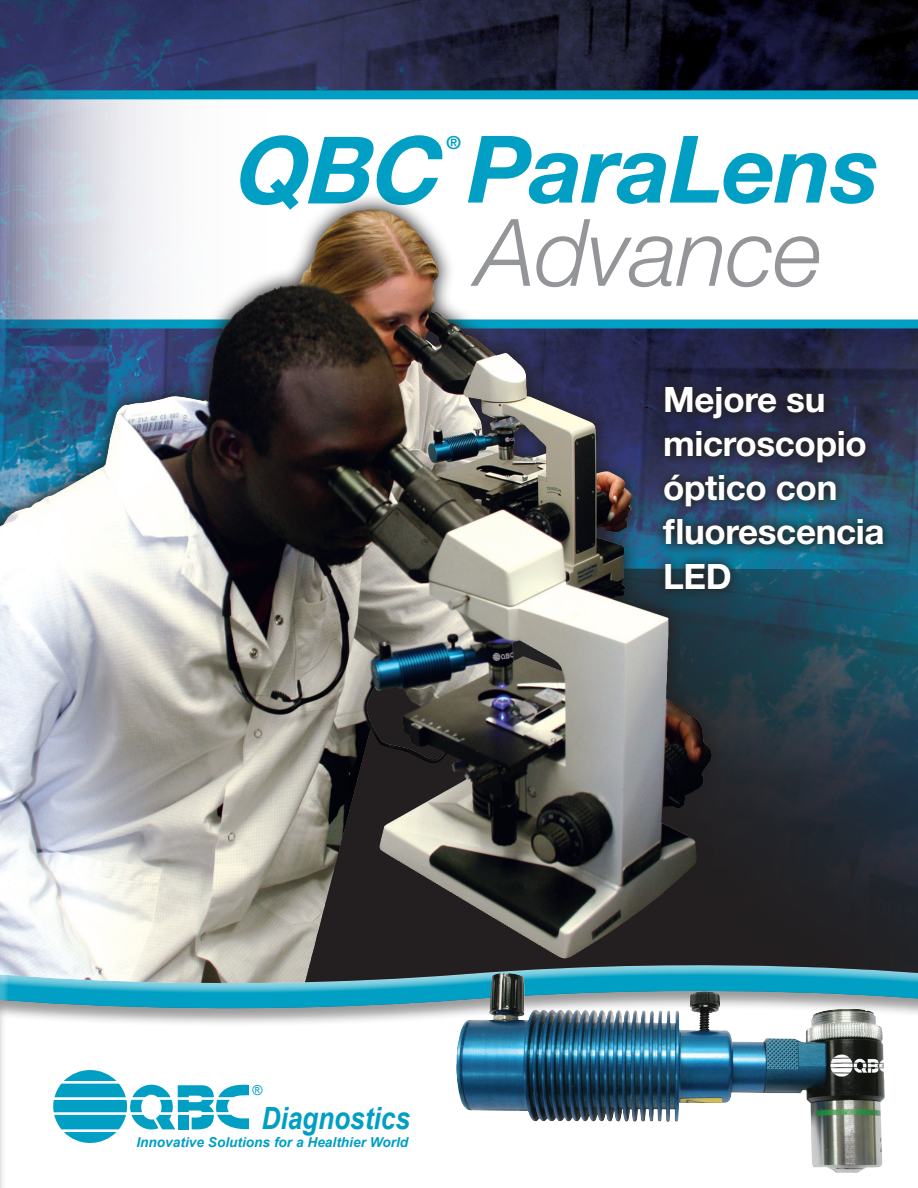
<style>
.page{position:relative;width:918px;height:1188px;background:#fff}
.page>*{position:absolute;margin:0;border:0;box-sizing:border-box;transform-origin:0 0}
.t1{font:italic 700 93.3px "Helvetica Neue LT Std";letter-spacing:-.01em;color:#009fc3}
.t2{font:italic 300 93.3px "Helvetica Neue LT Std";letter-spacing:-.01em;color:#939598}
.t3{font:700 34.95px/44.1px "Helvetica Neue LT Std";letter-spacing:-.01em;color:#fff}
.t4{font:italic 700 30.6px "Arial";color:#009fc3;scale:.86 1}
.t5{font:700 18px "Helvetica Neue LT Std";color:#009fc3}
.t6{font:italic 700 13.65px "Arial";color:#009fc3}
.t7{font:13.65px "Arial";color:#009fc3}
.s1{font-style:inherit}
</style>
<div class="page">
<img style="left:0;top:0;width:918px;height:567px">
<svg style="left:728px;top:567px;width:190px;height:396px;background:#22333e"></svg>
<svg style="left:0;top:90px;width:918px;height:238px"></svg>
<img style="left:0;top:192px;width:728px;height:771px">
<img style="left:209px;top:210px;width:160px;height:174px">
<svg style="left:652px;top:376px;width:243px;height:225px;background:#243e56"></svg>
<div style="left:0;top:963px;width:918px;height:215px;background:#fff;opacity:.75"></div>
<div style="left:0;top:974px;width:918px;height:208px;background:#231f20;opacity:.75"></div>
<div style="left:0;top:989px;width:918px;height:199px;background:#231f20;opacity:.45"></div>
<svg style="left:53px;top:1070px;width:196px;height:73px"></svg>
<img style="left:456px;top:973px;width:246px;height:150px">
<p class="t1" style="left:230px;top:112px;width:651px"><span class="s1">QBC</span>ParaLens</p>
<p class="t2" style="left:477px;top:197px;width:346px">Advance</p>
<p class="t5" style="left:446px;top:132px;width:16px">®</p>
<p class="t7" style="left:252px;top:1081px;width:12px">®</p>
<p class="t4" style="left:262px;top:1098px;width:174px">Diagnostics</p>
<p class="t6" style="left:136px;top:1134px;width:273px">Innovative Solutions for a Healthier World</p>
<p class="t3" style="left:663px;top:377px;width:223px">Mejore su microscopio óptico con fluorescencia<br>LED</p>
</div>
